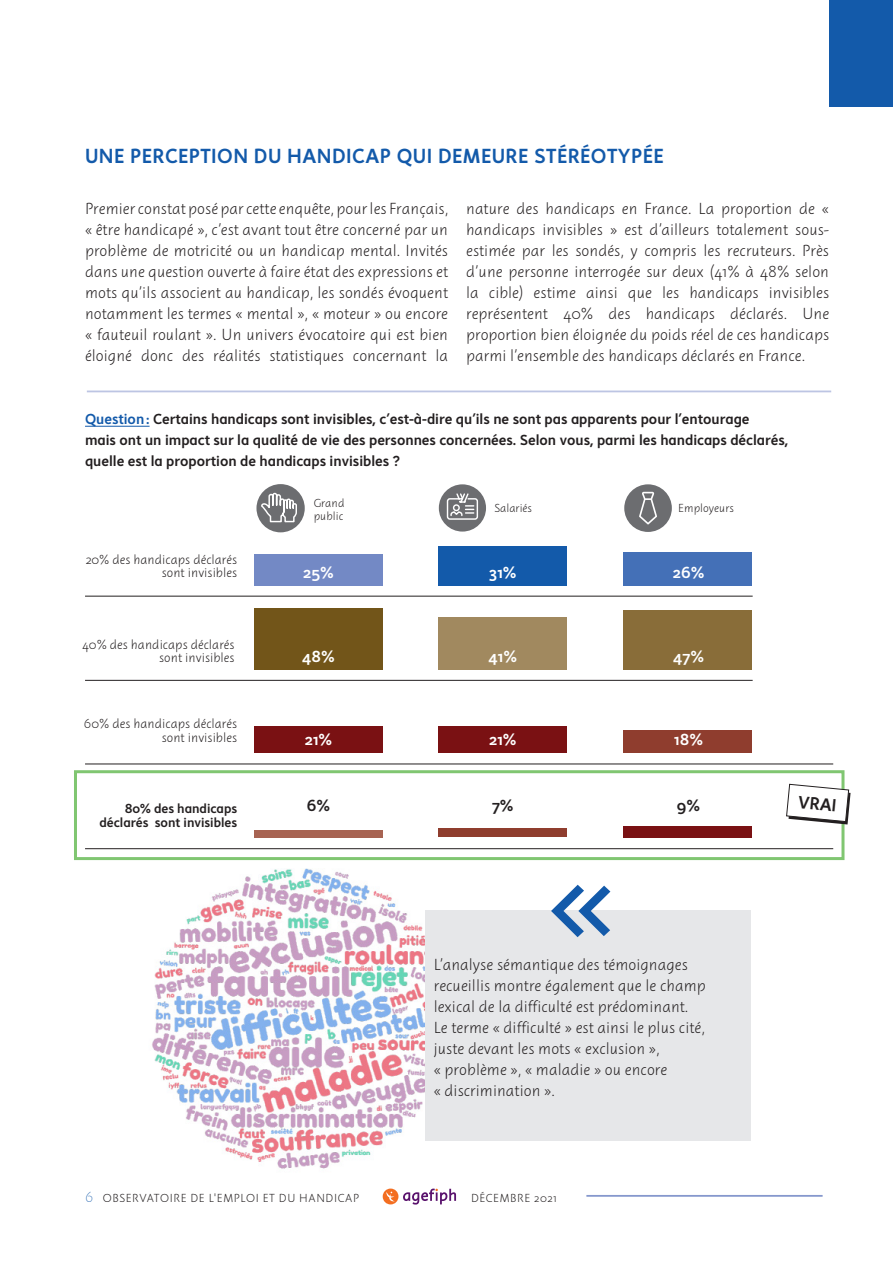
<style>
.page{position:relative;width:893px;height:1263px;background:#fff}
.page>*{position:absolute;margin:0;border:0;box-sizing:border-box;transform-origin:0 0}
.H1_-_Titre{font:21px "Instant W01 4 Slow";letter-spacing:.02em;color:#135aaa}
.t1{font:18px "Instant W01 4 Slow";color:#231f20}
.body{font:16.5px/21px "Instant W01 2 Quick";color:#231f20;text-align:justify}
.t2{font:16.5px "Instant W01 4 Slow";letter-spacing:.02em;color:#fff}
.t3{font:16.5px "Instant W01 4 Slow";color:#231f20}
.H3_-_sous-titre{font:15px/21px "Instant W01 4 Slow";color:#231f20}
.t4{font:13.5px/13.5px "Instant W01 2 Quick";color:#231f20;text-align:right}
.t5{font:13.5px/13.5px "Instant W01 4 Slow";color:#231f20;text-align:right}
.t6{font:12px "Instant W01 2 Quick";letter-spacing:.05em;color:#231f20}
.t7{font:12px/13.5px "Instant W01 2 Quick";color:#231f20}
.s1{color:#135aaa}
.s2{font-family:"Instant W01 1 Vivid";font-size:15px;color:#135aaa}
</style>
<div class="page">
<div style="left:74px;top:770px;width:770px;height:90px;border:3px solid #80c671"></div>
<img style="left:152px;top:868px;width:344px;height:301px">
<hr style="left:87px;top:390px;width:744px;height:2px;background:#bdc5e3">
<hr style="left:85px;top:426px;width:65px;height:1px;background:#135aaa">
<div style="left:254px;top:554px;width:129px;height:32px;background:#7389c5"></div>
<div style="left:254px;top:609px;width:129px;height:61px;background:#725519"></div>
<div style="left:254px;top:726px;width:129px;height:27px;background:#7a1113"></div>
<div style="left:254px;top:830px;width:129px;height:7px;background:#a76352"></div>
<div style="left:438px;top:546px;width:129px;height:40px;background:#135aaa"></div>
<div style="left:438px;top:618px;width:129px;height:52px;background:#a1895f"></div>
<div style="left:438px;top:726px;width:129px;height:27px;background:#7a1113"></div>
<div style="left:438px;top:828px;width:129px;height:9px;background:#8f3d2e"></div>
<div style="left:623px;top:552px;width:129px;height:34px;background:#4470b7"></div>
<div style="left:623px;top:610px;width:129px;height:60px;background:#896d39"></div>
<div style="left:623px;top:730px;width:129px;height:23px;background:#8f3d2e"></div>
<div style="left:623px;top:826px;width:129px;height:11px;background:#7a1113"></div>
<div style="left:425px;top:910px;width:326px;height:230px;background:#e6e7e9"></div>
<svg style="left:551px;top:885px;width:59px;height:52px"></svg>
<hr style="left:85px;top:596px;width:668px;height:1px;background:#231f20">
<hr style="left:85px;top:680px;width:668px;height:1px;background:#231f20">
<hr style="left:85px;top:764px;width:748px;height:1px;background:#231f20">
<hr style="left:85px;top:848px;width:748px;height:1px;background:#231f20">
<div style="left:830px;top:0;width:63px;height:106px;background:#135aaa"></div>
<div style="left:439px;top:484px;width:47px;height:48px;background:#6c6d70;border-radius:50%"></div>
<svg style="left:446px;top:493px;width:32px;height:27px"></svg>
<div style="left:624px;top:484px;width:48px;height:48px;background:#6c6d70;border-radius:50%"></div>
<svg style="left:639px;top:492px;width:18px;height:32px"></svg>
<div style="left:256px;top:484px;width:49px;height:48px;background:#6c6d70;border-radius:50%"></div>
<svg style="left:260px;top:492px;width:37px;height:31px"></svg>
<svg style="left:786px;top:784px;width:64px;height:40px"></svg>
<hr style="left:586px;top:1195px;width:237px;height:2px;background:#8698cd">
<svg style="left:383px;top:1188px;width:73px;height:16px"></svg>
<hr style="left:892px;top:0;width:1px;height:1263px;background:#231f20">
<h1 class="H1_-_Titre" style="left:85px;top:144px;width:580px">UNE PERCEPTION DU HANDICAP QUI DEMEURE STÉRÉOTYPÉE</h1>
<p class="body" style="left:85px;top:198px;width:365px">Premier constat posé par cette enquête, pour les Français, « être handicapé », c’est avant tout être concerné par un problème de motricité ou un handicap mental. Invités dans une question ouverte à faire état des expressions et mots qu’ils associent au handicap, les sondés évoquent notamment les termes « mental », « moteur » ou encore « fauteuil roulant ». Un univers évocatoire qui est bien éloigné donc des réalités statistiques concernant la</p>
<p class="body" style="left:466px;top:198px;width:365px">nature des handicaps en France. La proportion de « handicaps invisibles » est d’ailleurs totalement sous&shy;estimée par les sondés, y compris les recruteurs. Près d’une personne interrogée sur deux (41% à 48% selon la cible) estime ainsi que les handicaps invisibles représentent 40% des handicaps déclarés. Une proportion bien éloignée du poids réel de ces handicaps parmi l’ensemble des handicaps déclarés en France.</p>
<p class="H3_-_sous-titre" style="left:85px;top:408px;width:705px"><span class="s1">Question:</span> Certains handicaps sont invisibles, c’est-à-dire qu’ils ne sont pas apparents pour l’entourage<br>mais ont un impact sur la qualité de vie des personnes concernées. Selon vous, parmi les handicaps déclarés, quelle est la proportion de handicaps invisibles ?</p>
<p class="t7" style="left:314px;top:496px;width:32px">Grand public</p>
<p class="t7" style="left:494px;top:501px;width:39px">Salariés</p>
<p class="t7" style="left:678px;top:501px;width:57px">Employeurs</p>
<p class="t4" style="left:86px;top:553px;width:153px">20% des handicaps déclarés sont invisibles</p>
<p class="t4" style="left:82px;top:638px;width:154px">40% des handicaps déclarés sont invisibles</p>
<p class="t4" style="left:84px;top:717px;width:155px">60% des handicaps déclarés sont invisibles</p>
<p class="t5" style="left:100px;top:802px;width:139px">80% des handicaps déclarés sont invisibles</p>
<p class="t2" style="left:303px;top:563px;width:32px">25%</p>
<p class="t2" style="left:302px;top:647px;width:34px">48%</p>
<p class="t2" style="left:305px;top:730px;width:29px">21%</p>
<p class="t3" style="left:307px;top:796px;width:24px">6%</p>
<p class="t2" style="left:489px;top:563px;width:28px">31%</p>
<p class="t2" style="left:673px;top:563px;width:33px">26%</p>
<p class="t2" style="left:488px;top:647px;width:30px">41%</p>
<p class="t2" style="left:673px;top:647px;width:32px">47%</p>
<p class="t2" style="left:489px;top:730px;width:29px">21%</p>
<p class="t2" style="left:674px;top:730px;width:30px">18%</p>
<p class="t3" style="left:492px;top:796px;width:23px">7%</p>
<p class="t3" style="left:677px;top:796px;width:25px">9%</p>
<p class="body" style="left:434px;top:954px;width:274px;text-align:left">L’analyse sémantique des témoignages recueillis montre également que le champ lexical de la difficulté est prédominant.<br>Le terme « difficulté » est ainsi le plus cité, juste devant les mots « exclusion »,<br>« problème », « maladie » ou encore<br>« discrimination ».</p>
<p class="t6" style="left:85px;top:1191px;width:275px"><span class="s2">6</span> OBSERVATOIRE DE L'EMPLOI ET DU HANDICAP</p>
<p class="t6" style="left:471px;top:1191px;width:88px">DÉCEMBRE 2021</p>
<p class="t1" style="left:799px;top:792px;width:40px;rotate:5deg">VRAI</p>
<p class="t5" style="left:806px;top:797px;width:30px;rotate:5deg">VRAI</p>
</div>
